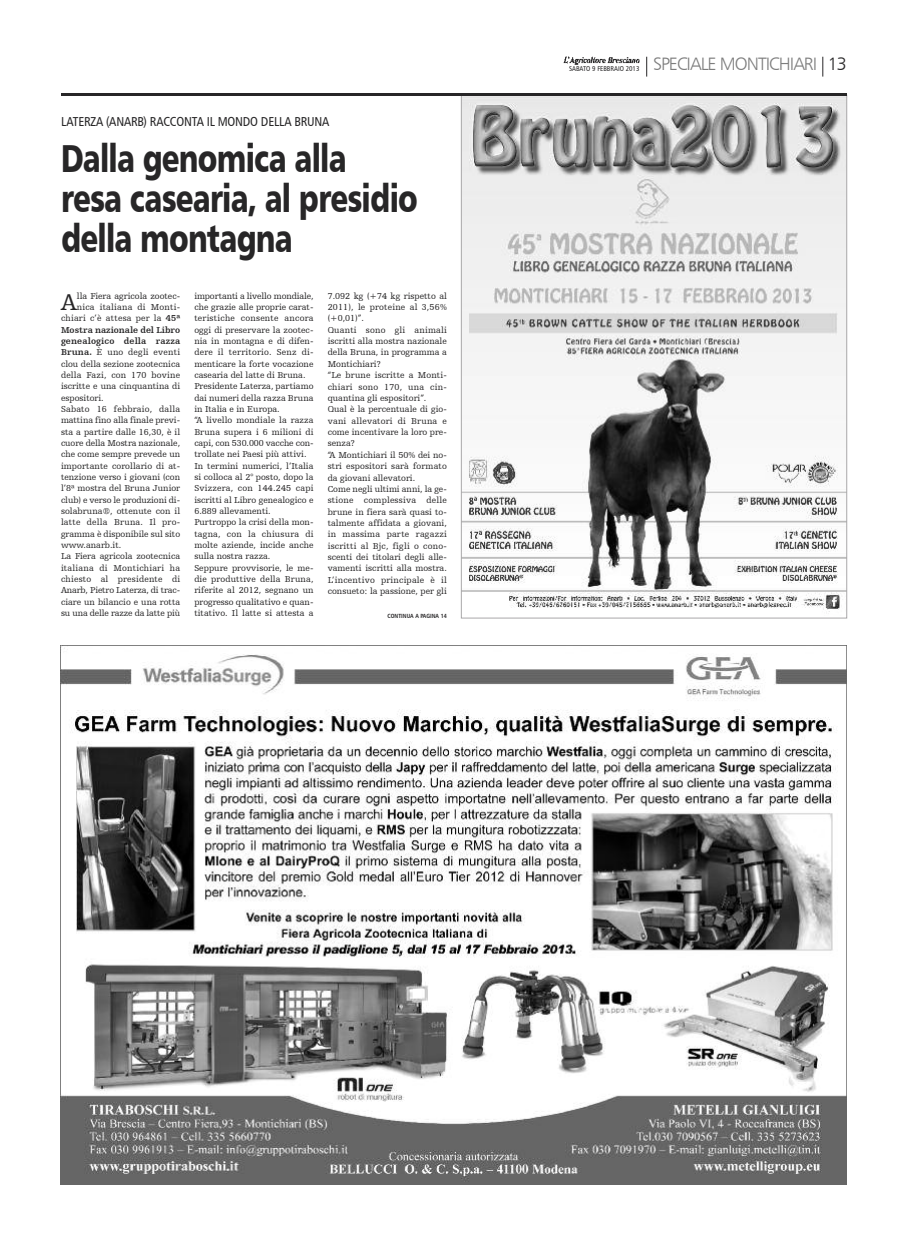
<style>
.page{position:relative;width:908px;height:1248px;background:#fff}
.page>*{position:absolute;margin:0;border:0;box-sizing:border-box;transform-origin:0 0}
.t1{font:39px/40px "Humanist 777 BT Black B";letter-spacing:-.025em;color:#272627;scale:.76 1}
.t2{font:23.4px "Humanist Slabserif 712 BT";color:#272627}
.t3{font:18px "Humanist 777 BT Light B";letter-spacing:-.055em;color:#7d7d7d}
.t4{font:13px "Humanist 777 BT Roman Condensed B";letter-spacing:-.015em;color:#272627}
.t5{font:9px/11.3px "Humanist Slabserif 712 BT";color:#272627}
.t6{font:9px "Humanist Slabserif 712 BT";letter-spacing:.02em;color:#272627}
.t7{font:700 9px "Humanist Slabserif 712 BT";color:#272627}
.t8{font:700 9px "Humanist Slabserif 712 BT";letter-spacing:.02em;color:#272627}
.t9{font:7px "Humanist 777 BT Roman Condensed B";color:#272627}
.t10{font:6px "Humanist 777 BT Bold Condensed B";color:#272627}
.s1{font-weight:700}
.s2{color:#272627}
</style>
<div class="page">
<img style="left:563px;top:57px;width:76px;height:8px">
<svg style="left:646px;top:57px;width:1px;height:20px"></svg>
<svg style="left:822px;top:57px;width:1px;height:20px"></svg>
<img style="left:61px;top:645px;width:785px;height:538px">
<img style="left:463px;top:97px;width:381px;height:515px">
<hr style="left:61px;top:93px;width:785px;height:3px;background:#272627">
<h3 class="t4" style="left:61px;top:114px;width:270px">LATERZA (ANARB) RACCONTA IL MONDO DELLA BRUNA</h3>
<h1 class="t1" style="left:61px;top:137px;width:471px">Dalla genomica alla<br>resa casearia, al presidio della montagna</h1>
<h2 class="t2" style="left:61px;top:288px;width:17px">A</h2>
<p class="t5" style="left:77px;top:290px;width:105px">lla Fiera agricola zootec-</p>
<p class="t5" style="left:194px;top:290px;width:121px">importanti a livello mondiale, che grazie alle proprie carat&shy;teristiche consente ancora oggi di preservare la zootec&shy;nia in montagna e di difen&shy;dere il territorio. Senz di&shy;menticare la forte vocazione casearia del latte di Bruna.<br>Presidente Laterza, partiamo dai numeri della razza Bruna in Italia e in Europa.<br>“A livello mondiale la razza<br>Bruna supera i 6 milioni di capi, con 530.000 vacche con&shy;trollate nei Paesi più attivi.<br>In termini numerici, l’Italia si colloca al 2° posto, dopo la<br>Svizzera, con 144.245 capi iscritti al Libro genealogico e<br>6.889 allevamenti.<br>Purtroppo la crisi della mon&shy;tagna, con la chiusura di molte aziende, incide anche sulla nostra razza.<br>Seppure provvisorie, le me&shy;die produttive della Bruna, riferite al 2012, segnano un progresso qualitativo e quan&shy;titativo. Il latte si attesta a</p>
<p class="t5" style="left:327px;top:290px;width:121px">7.092 kg (+74 kg rispetto al<br>2011), le proteine al 3,56% (+0,01)”.<br>Quanti sono gli animali iscritti alla mostra nazionale della Bruna, in programma a<br>Montichiari?<br>“Le brune iscritte a Monti&shy;chiari sono 170, una cin&shy;quantina gli espositori”.<br>Qual è la percentuale di gio&shy;vani allevatori di Bruna e come incentivare la loro pre&shy;senza?<br>“A Montichiari il 50% dei no&shy;stri espositori sarà formato da giovani allevatori.<br>Come negli ultimi anni, la ge&shy;stione complessiva delle brune in fiera sarà quasi to&shy;talmente affidata a giovani, in massima parte ragazzi iscritti al Bjc, figli o cono&shy;scenti dei titolari degli alle&shy;vamenti iscritti alla mostra.<br>L’incentivo principale è il consueto: la passione, per gli</p>
<p class="t10" style="left:387px;top:612px;width:61px">CONTINUA A PAGINA 14</p>
<p class="t6" style="left:77px;top:301px;width:105px">nica italiana di Monti-</p>
<p class="t6" style="left:61px;top:313px;width:121px">chiari c’è attesa per la <span class="s1">45ª</span></p>
<p class="t7" style="left:61px;top:324px;width:121px">Mostra nazionale del Libro</p>
<p class="t8" style="left:61px;top:335px;width:121px">genealogico della razza</p>
<p class="t6" style="left:61px;top:347px;width:121px"><span class="s1">Bruna.</span> È uno degli eventi</p>
<p class="t5" style="left:61px;top:358px;width:121px">clou della sezione zootecnica</p>
<p class="t6" style="left:61px;top:369px;width:121px">della Fazi, con 170 bovine</p>
<p class="t5" style="left:61px;top:380px;width:121px">iscritte e una cinquantina di</p>
<p class="t5" style="left:61px;top:392px;width:44px">espositori.</p>
<p class="t6" style="left:61px;top:403px;width:121px">Sabato 16 febbraio, dalla</p>
<p class="t5" style="left:61px;top:414px;width:121px">mattina fino alla finale previ-</p>
<p class="t5" style="left:61px;top:426px;width:121px">sta a partire dalle 16,30, è il</p>
<p class="t5" style="left:61px;top:437px;width:121px">cuore della Mostra nazionale,</p>
<p class="t5" style="left:61px;top:448px;width:121px">che come sempre prevede un</p>
<p class="t5" style="left:61px;top:460px;width:121px">importante corollario di at-</p>
<p class="t5" style="left:61px;top:471px;width:121px">tenzione verso i giovani (con</p>
<p class="t5" style="left:61px;top:482px;width:121px">l’8ª mostra del Bruna Junior</p>
<p class="t5" style="left:61px;top:494px;width:121px">club) e verso le produzioni di-</p>
<p class="t5" style="left:61px;top:505px;width:121px">solabruna®, ottenute con il</p>
<p class="t6" style="left:61px;top:517px;width:121px">latte della Bruna. Il pro-</p>
<p class="t5" style="left:61px;top:528px;width:121px">gramma è disponibile sul sito</p>
<p class="t5" style="left:61px;top:539px;width:62px">www.anarb.it.</p>
<p class="t5" style="left:61px;top:550px;width:121px">La Fiera agricola zootecnica</p>
<p class="t6" style="left:61px;top:562px;width:121px">italiana di Montichiari ha</p>
<p class="t6" style="left:61px;top:573px;width:121px">chiesto al presidente di</p>
<p class="t5" style="left:61px;top:584px;width:121px">Anarb, Pietro Laterza, di trac-</p>
<p class="t5" style="left:61px;top:596px;width:121px">ciare un bilancio e una rotta</p>
<p class="t5" style="left:61px;top:607px;width:121px">su una delle razze da latte più</p>
<p class="t9" style="left:569px;top:64px;width:72px">SABATO 9 FEBBRAIO 2013</p>
<h3 class="t3" style="left:652px;top:53px;width:195px">SPECIALE MONTICHIARI <span class="s2">13</span></h3>
</div>
